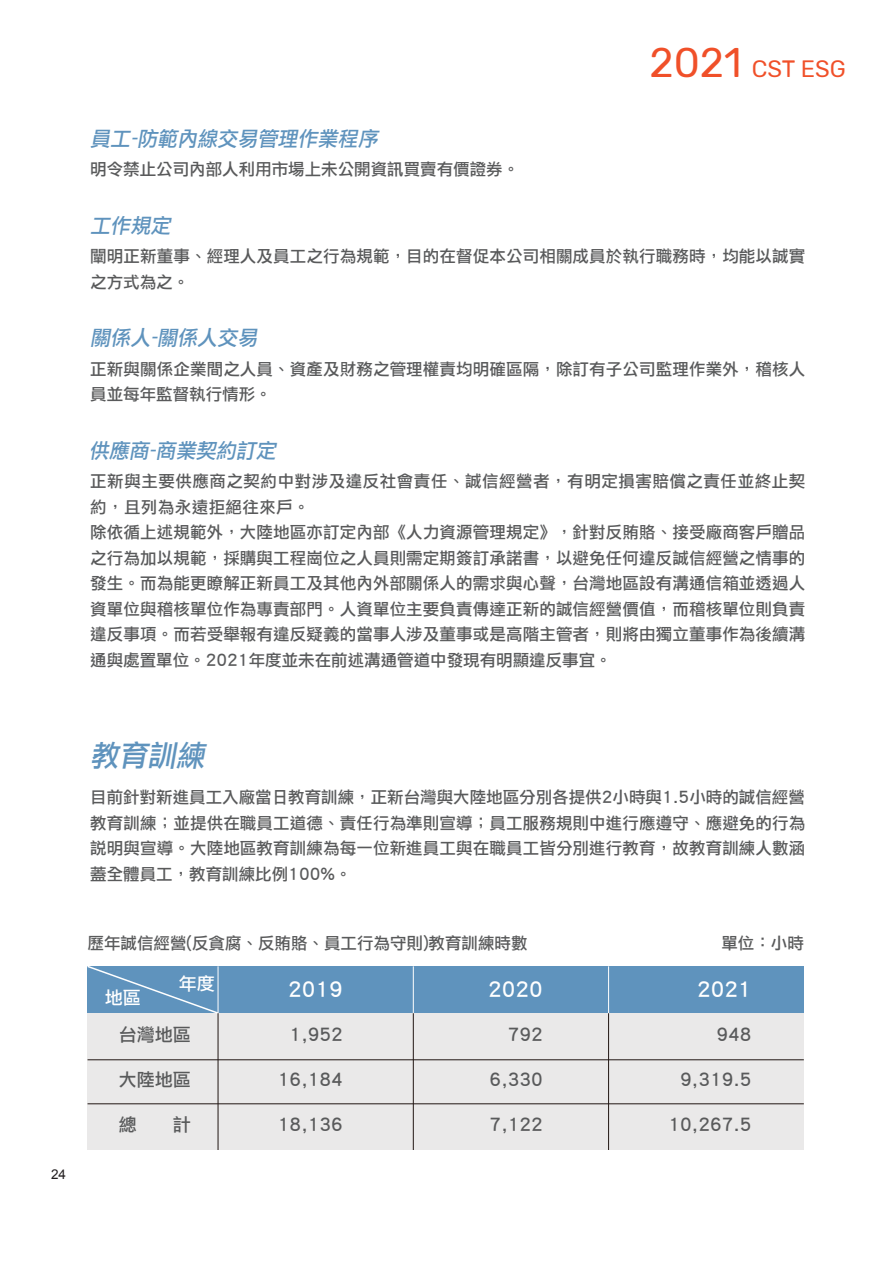
<style>
.page{position:relative;width:893px;height:1263px;background:#fff}
.page>*{position:absolute;margin:0;border:0;box-sizing:border-box;transform-origin:0 0}
.t1{font:italic 29.55px "Li Hei Pro";color:#5f93bd}
.t2{font:23.55px "Rubik";color:#f05029}
.t3{font:21px "Li Hei Pro";color:#fff}
.t4{font:italic 20.7px "Li Hei Pro";color:#5f93bd}
.t5{font:18px "Li Hei Pro";color:#595a5b}
.t6{font:18px "Li Hei Pro";color:#fff}
.t7{font:16.5px/25.5px "Li Hei Pro";letter-spacing:.01em;color:#595a5b}
.t8{font:13.5px "Arial";color:#231f20}
.s1{font-size:41.25px}
</style>
<div class="page">
<div style="left:88px;top:1013px;width:716px;height:137px;background:#eae9e9"></div>
<hr style="left:88px;top:1059px;width:716px;height:1px;background:#211613">
<hr style="left:88px;top:1103px;width:716px;height:1px;background:#211613">
<div style="left:88px;top:966px;width:716px;height:47px;background:#5f93bd"></div>
<svg style="left:87px;top:966px;width:131px;height:49px"></svg>
<hr style="left:413px;top:1013px;width:1px;height:137px;background:#211613">
<hr style="left:608px;top:1013px;width:1px;height:137px;background:#211613">
<hr style="left:218px;top:1013px;width:1px;height:137px;background:#211613">
<hr style="left:413px;top:966px;width:1px;height:47px;background:#fff">
<hr style="left:608px;top:966px;width:1px;height:47px;background:#fff">
<hr style="left:218px;top:966px;width:1px;height:47px;background:#fff">
<h2 class="t2" style="left:650px;top:55px;width:198px"><span class="s1">2021</span> CST ESG</h2>
<p class="t4" style="left:90px;top:128px;width:293px">員工-防範內線交易管理作業程序</p>
<p class="t7" style="left:90px;top:157px;width:431px">明令禁止公司內部人利用市場上未公開資訊買賣有價證券。</p>
<p class="t4" style="left:90px;top:215px;width:85px">工作規定</p>
<p class="t7" style="left:90px;top:244px;width:717px">闡明正新董事、經理人及員工之行為規範，目的在督促本公司相關成員於執行職務時，均能以誠實之方式為之。</p>
<p class="t4" style="left:90px;top:327px;width:172px">關係人-關係人交易</p>
<p class="t7" style="left:90px;top:356px;width:717px">正新與關係企業間之人員、資產及財務之管理權責均明確區隔，除訂有子公司監理作業外，稽核人員並每年監督執行情形。</p>
<p class="t4" style="left:89px;top:440px;width:192px">供應商-商業契約訂定</p>
<p class="t7" style="left:90px;top:469px;width:717px">正新與主要供應商之契約中對涉及違反社會責任、誠信經營者，有明定損害賠償之責任並終止契約，且列為永遠拒絕往來戶。<br>除依循上述規範外，大陸地區亦訂定內部《人力資源管理規定》，針對反賄賂、接受廠商客戶贈品之行為加以規範，採購與工程崗位之人員則需定期簽訂承諾書，以避免任何違反誠信經營之情事的發生。而為能更瞭解正新員工及其他內外部關係人的需求與心聲，台灣地區設有溝通信箱並透過人資單位與稽核單位作為專責部門。人資單位主要負責傳達正新的誠信經營價值，而稽核單位則負責違反事項。而若受舉報有違反疑義的當事人涉及董事或是高階主管者，則將由獨立董事作為後續溝通與處置單位。2021年度並未在前述溝通管道中發現有明顯違反事宜。</p>
<p class="t8" style="left:51px;top:1165px;width:17px">24</p>
<h1 class="t1" style="left:90px;top:741px;width:121px">教育訓練</h1>
<p class="t7" style="left:90px;top:785px;width:717px;text-align:justify">目前針對新進員工入廠當日教育訓練，正新台灣與大陸地區分別各提供2小時與1.5小時的誠信經營教育訓練；並提供在職員工道德、責任行為準則宣導；員工服務規則中進行應遵守、應避免的行為說明與宣導。大陸地區教育訓練為每一位新進員工與在職員工皆分別進行教育，故教育訓練人數涵蓋全體員工，教育訓練比例100%。</p>
<p class="t7" style="left:88px;top:931px;width:441px">歷年誠信經營(反貪腐、反賄賂、員工行為守則)教育訓練時數</p>
<p class="t7" style="left:721px;top:931px;width:84px">單位：小時</p>
<p class="t6" style="left:179px;top:974px;width:37px">年度</p>
<p class="t3" style="left:697px;top:979px;width:56px">2021</p>
<p class="t5" style="left:290px;top:1026px;width:55px">1,952</p>
<p class="t5" style="left:278px;top:1071px;width:66px">16,184</p>
<p class="t5" style="left:278px;top:1116px;width:66px">18,136</p>
<p class="t3" style="left:288px;top:979px;width:56px">2019</p>
<p class="t3" style="left:488px;top:979px;width:56px">2020</p>
<p class="t6" style="left:105px;top:989px;width:37px">地區</p>
<p class="t5" style="left:119px;top:1026px;width:73px">台灣地區</p>
<p class="t5" style="left:119px;top:1071px;width:73px">大陸地區</p>
<p class="t5" style="left:119px;top:1116px;width:19px">總</p>
<p class="t5" style="left:173px;top:1116px;width:19px">計</p>
<p class="t5" style="left:508px;top:1026px;width:37px">792</p>
<p class="t5" style="left:490px;top:1071px;width:55px">6,330</p>
<p class="t5" style="left:490px;top:1116px;width:55px">7,122</p>
<p class="t5" style="left:716px;top:1026px;width:37px">948</p>
<p class="t5" style="left:680px;top:1071px;width:73px">9,319.5</p>
<p class="t5" style="left:669px;top:1116px;width:85px">10,267.5</p>
</div>
